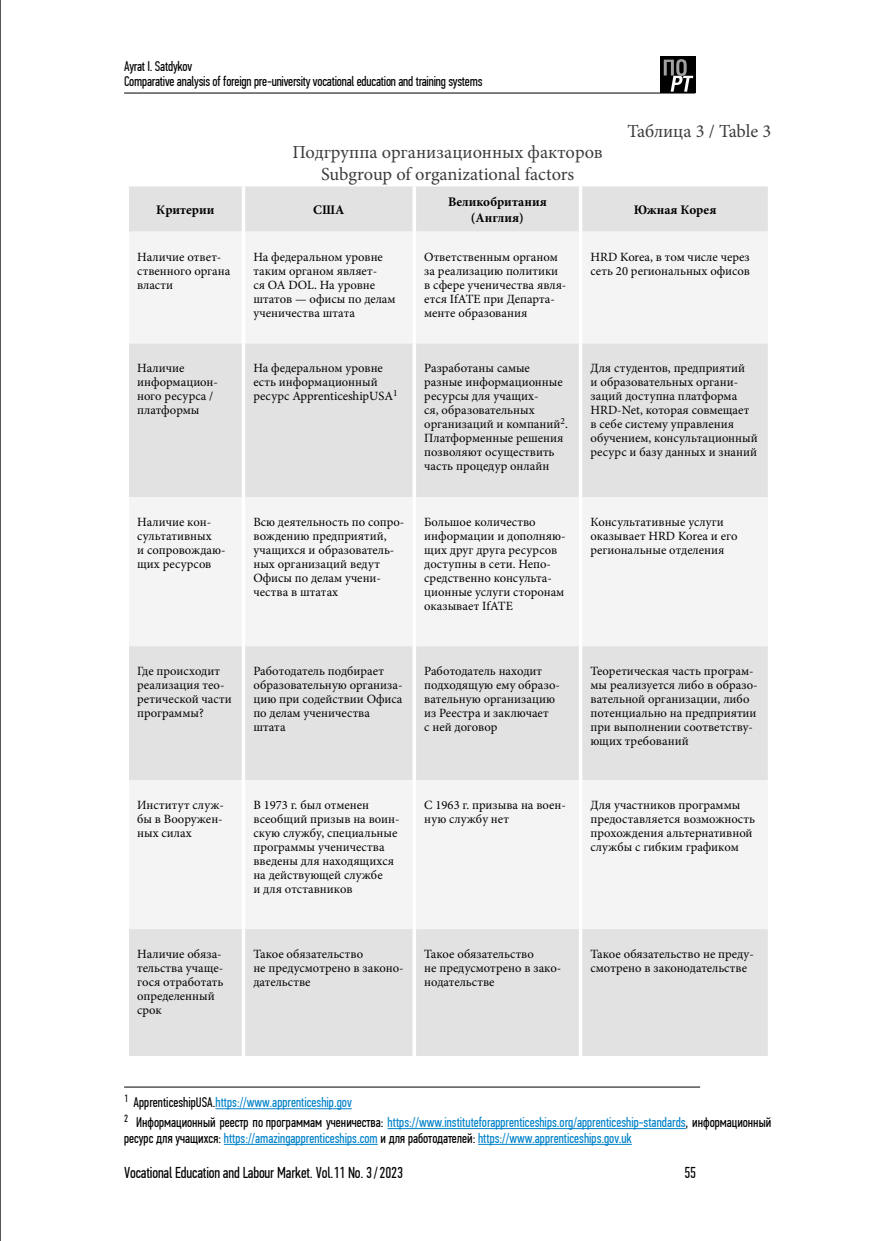
<style>
.page{position:relative;width:869px;height:1241px;background:#fff}
.page>*{position:absolute;margin:0;border:0;box-sizing:border-box;transform-origin:0 0}
.t1{font:18.38px/21px "Minion Pro";color:#3c3c3b;text-align:center}
.t2{font:15.75px "PF Din Text Comp Pro";letter-spacing:-.01em;color:#000}
.t3{font:14px/19.8px "PF Din Text Comp Pro";color:#0082ca}
.t4{font:14px/15px "PF Din Text Comp Pro";letter-spacing:-.015em;color:#000}
.t5{font:700 13.12px/15.8px "Minion Pro";color:#000;text-align:center}
.t6{font:12.6px/14px "Minion Pro";color:#000}
.s1{color:#000}
</style>
<div class="page">
<hr style="left:0;top:0;width:1px;height:1240px;background:#000">
<div style="left:659px;top:57px;width:35px;height:36px;background:#000"></div>
<svg style="left:663px;top:59px;width:30px;height:33px"></svg>
<hr style="left:124px;top:93px;width:570px;height:1px;background:#000">
<div style="left:129px;top:186px;width:638px;height:869px;background:#e2e2e2"></div>
<svg style="left:129px;top:232px;width:638px;height:696px;fill:#f4f4f4"></svg>
<svg style="left:241px;top:186px;width:4px;height:46px"></svg>
<svg style="left:412px;top:186px;width:4px;height:46px"></svg>
<svg style="left:578px;top:186px;width:4px;height:46px"></svg>
<hr style="left:241px;top:232px;width:4px;height:111px;background:#fff">
<hr style="left:412px;top:232px;width:4px;height:111px;background:#fff">
<hr style="left:578px;top:232px;width:4px;height:111px;background:#fff">
<svg style="left:241px;top:343px;width:4px;height:154px"></svg>
<svg style="left:412px;top:343px;width:4px;height:154px"></svg>
<svg style="left:578px;top:343px;width:4px;height:154px"></svg>
<hr style="left:241px;top:497px;width:4px;height:149px;background:#fff">
<hr style="left:412px;top:497px;width:4px;height:149px;background:#fff">
<hr style="left:578px;top:497px;width:4px;height:149px;background:#fff">
<svg style="left:241px;top:646px;width:4px;height:134px"></svg>
<svg style="left:412px;top:646px;width:4px;height:134px"></svg>
<svg style="left:578px;top:646px;width:4px;height:134px"></svg>
<hr style="left:241px;top:780px;width:4px;height:148px;background:#fff">
<hr style="left:412px;top:780px;width:4px;height:148px;background:#fff">
<hr style="left:578px;top:780px;width:4px;height:148px;background:#fff">
<svg style="left:241px;top:928px;width:4px;height:127px"></svg>
<svg style="left:412px;top:928px;width:4px;height:127px"></svg>
<svg style="left:578px;top:928px;width:4px;height:127px"></svg>
<svg style="left:767px;top:186px;width:1px;height:46px"></svg>
<svg style="left:767px;top:343px;width:1px;height:154px"></svg>
<svg style="left:767px;top:646px;width:1px;height:134px"></svg>
<svg style="left:767px;top:929px;width:1px;height:126px"></svg>
<hr style="left:124px;top:1086px;width:575px;height:1px;background:#000">
<hr style="left:215px;top:1108px;width:136px;height:1px;background:#0082ca">
<hr style="left:387px;top:1127px;width:298px;height:1px;background:#0082ca">
<hr style="left:224px;top:1143px;width:153px;height:1px;background:#0082ca">
<hr style="left:478px;top:1143px;width:153px;height:1px;background:#0082ca">
<p class="t4" style="left:124px;top:59px;width:359px">Ayrat I. Satdykov<br>Comparative analysis of foreign pre-university vocational education and training systems</p>
<h1 class="t1" style="left:292px;top:142px;width:312px">Подгруппа организационных факторов<br>Subgroup of organizational factors</h1>
<h1 class="t1" style="left:627px;top:121px;width:145px">Таблица 3 / Table 3</h1>
<p class="t5" style="left:156px;top:201px;width:60px">Критерии</p>
<p class="t5" style="left:313px;top:201px;width:33px">США</p>
<p class="t5" style="left:448px;top:194px;width:100px">Великобритания (Англия)</p>
<p class="t5" style="left:633px;top:201px;width:84px">Южная Корея</p>
<p class="t6" style="left:137px;top:250px;width:95px">Наличие ответ&shy;ственного органа власти</p>
<p class="t6" style="left:253px;top:250px;width:143px">На федеральном уровне таким органом являет-<br>ся OA DOL. На уровне штатов — офисы по делам ученичества штата</p>
<p class="t6" style="left:424px;top:250px;width:144px">Ответственным органом за реализацию политики в сфере ученичества явля&shy;ется IfATE при Департа&shy;менте образования</p>
<p class="t6" style="left:590px;top:250px;width:161px">HRD Korea, в том числе через сеть 20 региональных офисов</p>
<p class="t6" style="left:137px;top:361px;width:82px">Наличие информацион&shy;ного ресурса / платформы</p>
<p class="t6" style="left:253px;top:361px;width:146px">На федеральном уровне есть информационный ресурс ApprenticeshipUSA<sup>1</sup></p>
<p class="t6" style="left:424px;top:361px;width:145px">Разработаны самые разные информационные ресурсы для учащих-<br>ся, образовательных организаций и компаний<sup>2</sup>.<br>Платформенные решения позволяют осуществить часть процедур онлайн</p>
<p class="t6" style="left:590px;top:361px;width:169px">Для студентов, предприятий<br>и образовательных органи&shy;заций доступна платформа<br>HRD-Net, которая совмещает в себе систему управления обучением, консультационный ресурс и базу данных и знаний</p>
<p class="t6" style="left:137px;top:515px;width:90px">Наличие кон&shy;сультативных<br>и сопровождаю&shy;щих ресурсов</p>
<p class="t6" style="left:253px;top:515px;width:152px">Всю деятельность по сопро&shy;вождению предприятий, учащихся и образователь&shy;ных организаций ведут<br>Офисы по делам учени&shy;чества в штатах</p>
<p class="t6" style="left:424px;top:515px;width:143px">Большое количество информации и дополняю&shy;щих друг друга ресурсов доступны в сети. Непо&shy;средственно консульта&shy;ционные услуги сторонам оказывает IfATE</p>
<p class="t6" style="left:590px;top:515px;width:148px">Консультативные услуги оказывает HRD Korea и его региональные отделения</p>
<p class="t6" style="left:137px;top:664px;width:96px">Где происходит реализация тео&shy;ретической части программы?</p>
<p class="t6" style="left:253px;top:664px;width:151px">Работодатель подбирает образовательную организа&shy;цию при содействии Офиса по делам ученичества штата</p>
<p class="t6" style="left:424px;top:664px;width:137px">Работодатель находит подходящую ему образо&shy;вательную организацию из Реестра и заключает<br>с ней договор</p>
<p class="t6" style="left:590px;top:664px;width:168px">Теоретическая часть програм&shy;мы реализуется либо в образо&shy;вательной организации, либо потенциально на предприятии при выполнении соответству&shy;ющих требований</p>
<p class="t6" style="left:137px;top:798px;width:88px;text-align:justify">Институт служ&shy;бы в Вооружен&shy;ных силах</p>
<p class="t6" style="left:253px;top:798px;width:148px">В 1973 г. был отменен всеобщий призыв на воин&shy;скую службу, специальные программы ученичества введены для находящихся на действующей службе<br>и для отставников</p>
<p class="t6" style="left:424px;top:798px;width:143px">С 1963 г. призыва на воен&shy;ную службу нет</p>
<p class="t6" style="left:590px;top:798px;width:166px">Для участников программы предоставляется возможность прохождения альтернативной службы с гибким графиком</p>
<p class="t6" style="left:137px;top:947px;width:88px">Наличие обяза&shy;тельства учаще&shy;гося отработать определенный срок</p>
<p class="t6" style="left:253px;top:947px;width:152px">Такое обязательство<br>не предусмотрено в законо&shy;дательстве</p>
<p class="t6" style="left:424px;top:947px;width:138px">Такое обязательство<br>не предусмотрено в зако&shy;нодательстве</p>
<p class="t6" style="left:590px;top:947px;width:163px">Такое обязательство не преду&shy;смотрено в законодательстве</p>
<p class="t3" style="left:124px;top:1092px;width:648px"><sup>1</sup> <span class="s1">ApprenticeshipUSA.</span>https://www.apprenticeship.gov<br><sup>2</sup> <span class="s1">Информационный реестр по программам ученичества:</span> https://www.instituteforapprenticeships.org/apprenticeship-standards<span class="s1">, информационный</span></p>
<p class="t3" style="left:124px;top:1127px;width:509px"><span class="s1">ресурс для учащихся:</span> https://amazingapprenticeships.com <span class="s1">и для работодателей:</span> https://www.apprenticeships.gov.uk</p>
<p class="t2" style="left:124px;top:1163px;width:280px">Vocational Education and Labour Market. Vol.11 No. 3/2023</p>
<p class="t2" style="left:684px;top:1163px;width:13px">55</p>
</div>
